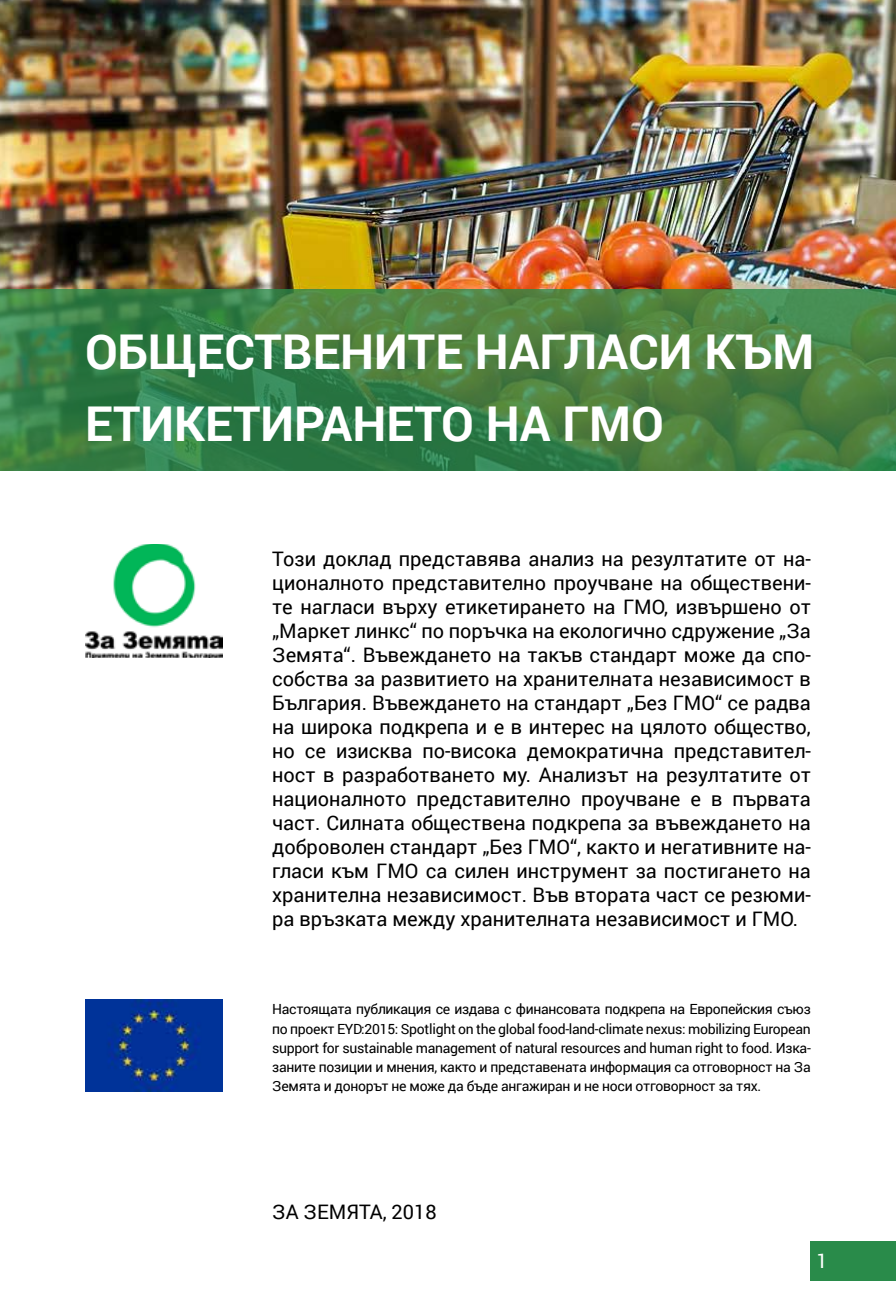
<style>
.page{position:relative;width:896px;height:1304px;background:#fff}
.page>*{position:absolute;margin:0;border:0;box-sizing:border-box;transform-origin:0 0}
.t1{font:700 48px/72px "Roboto";color:#fff}
.t2{font:20px/24px "Roboto";color:#000;text-align:justify}
.t3{font:20px "Roboto";color:#fff}
.t4{font:14px/19.2px "Roboto";letter-spacing:-.02em;color:#000;text-align:justify}
</style>
<div class="page">
<div style="left:811px;top:1242px;width:85px;height:39px;background:#298b4a"></div>
<img style="left:0;top:0;width:896px;height:289px">
<img style="left:85px;top:1000px;width:138px;height:91px">
<img style="left:85px;top:545px;width:138px;height:112px">
<svg style="left:0;top:289px;width:896px;height:182px;background:#418045"></svg>
<h1 class="t1" style="left:85px;top:314px;width:731px">ОБЩЕСТВЕНИТЕ НАГЛАСИ КЪМ<br>ЕТИКЕТИРАНЕТО НА ГМО</h1>
<p class="t2" style="left:272px;top:546px;width:540px">Този доклад представява анализ на резултатите от на&shy;ционалното представително проучване на обществени&shy;те нагласи върху етикетирането на ГМО, извършено от „Маркет линкс“ по поръчка на екологично сдружение „За Земята“. Въвеждането на такъв стандарт може да спо&shy;собства за развитието на хранителната независимост в България. Въвеждането на стандарт „Без ГМО“ се радва на широка подкрепа и е в интерес на цялото общество, но се изисква по-висока демократична представител&shy;ност в разработването му. Анализът на резултатите от националното представително проучване е в първата част. Силната обществена подкрепа за въвеждането на доброволен стандарт „Без ГМО“, както и негативните на&shy;гласи към ГМО са силен инструмент за постигането на хранителна независимост. Във втората част се резюми&shy;ра връзката между хранителната независимост и ГМО.</p>
<p class="t4" style="left:272px;top:999px;width:540px">Настоящата публикация се издава с финансовата подкрепа на Европейския съюз по проект EYD:2015: Spotlight on the global food-land-climate nexus: mobilizing European support for sustainable management of natural resources and human right to food. Изка&shy;заните позиции и мнения, както и представената информация са отговорност на За Земята и донорът не може да бъде ангажиран и не носи отговорност за тях.</p>
<p class="t2" style="left:272px;top:1199px;width:166px">ЗА ЗЕМЯТА, 2018</p>
<p class="t3" style="left:816px;top:1247px;width:13px">1</p>
</div>
